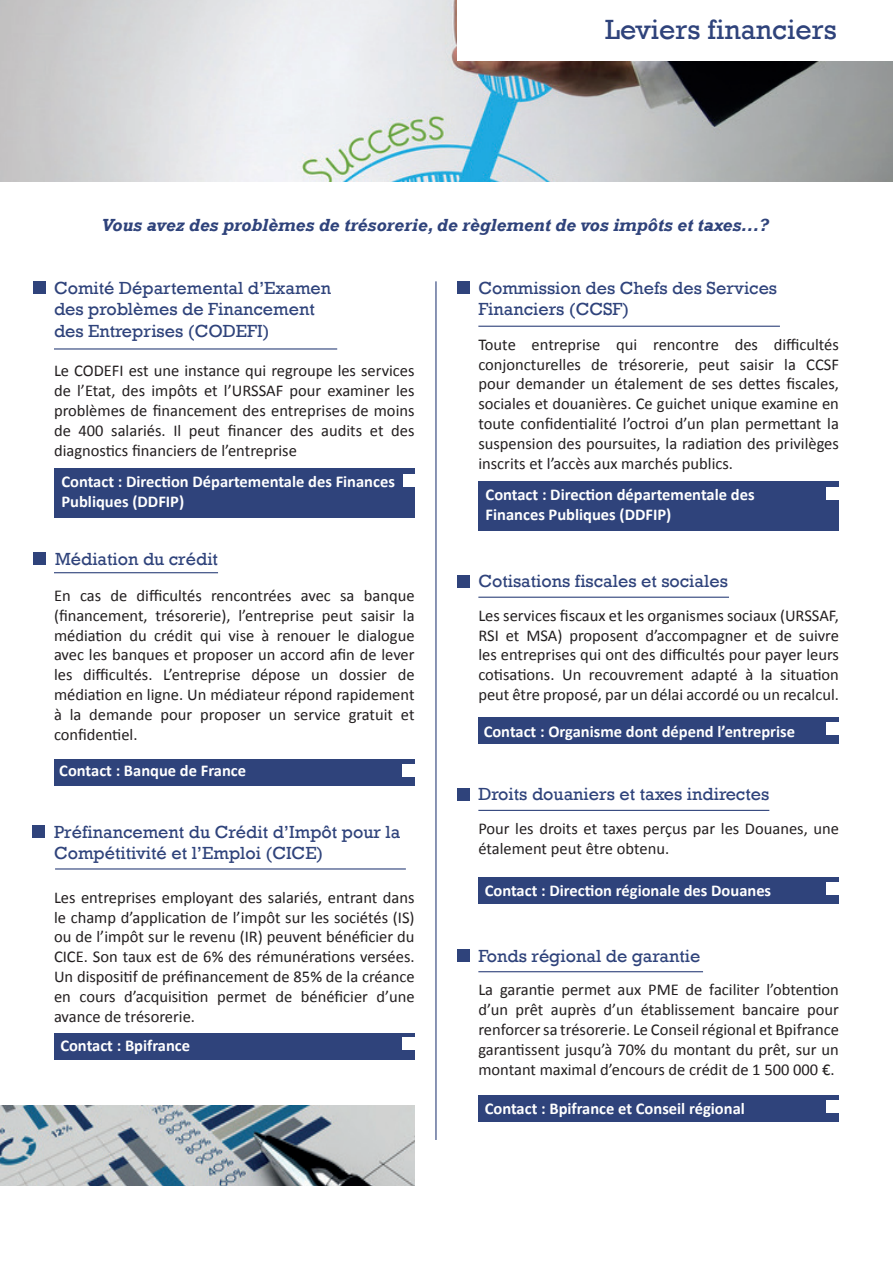
<style>
.page{position:relative;width:893px;height:1263px;background:#fff}
.page>*{position:absolute;margin:0;border:0;box-sizing:border-box;transform-origin:0 0}
.t1{font:28.5px "Rockwell";color:#2f437b}
.t2{font:18px/21.6px "Rockwell";color:#2f437b}
.t3{font:italic 700 18px "Rockwell";color:#2f437b}
.t4{font:16.5px/19.8px "Calibri";color:#231f20;text-align:justify}
.t5{font:700 16.5px/19.8px "Calibri";color:#fff}
</style>
<div class="page">
<div style="left:54px;top:1033px;width:361px;height:27px;background:#2f437b"></div>
<div style="left:402px;top:1037px;width:13px;height:13px;background:#fff"></div>
<div style="left:54px;top:759px;width:361px;height:26px;background:#2f437b"></div>
<div style="left:402px;top:764px;width:13px;height:12px;background:#fff"></div>
<div style="left:54px;top:468px;width:361px;height:50px;background:#2f437b"></div>
<div style="left:403px;top:474px;width:13px;height:13px;background:#fff"></div>
<div style="left:478px;top:718px;width:361px;height:26px;background:#2f437b"></div>
<div style="left:478px;top:1095px;width:361px;height:27px;background:#2f437b"></div>
<div style="left:478px;top:481px;width:361px;height:49px;background:#2f437b"></div>
<img style="left:0;top:0;width:893px;height:182px">
<div style="left:457px;top:0;width:436px;height:61px;background:#fff"></div>
<hr style="left:54px;top:348px;width:283px;height:1px;background:#2f437b">
<div style="left:33px;top:281px;width:13px;height:13px;background:#2f437b"></div>
<hr style="left:54px;top:572px;width:164px;height:1px;background:#2f437b">
<div style="left:33px;top:552px;width:13px;height:13px;background:#2f437b"></div>
<hr style="left:478px;top:326px;width:302px;height:1px;background:#2f437b">
<div style="left:457px;top:281px;width:13px;height:13px;background:#2f437b"></div>
<hr style="left:435px;top:281px;width:1px;height:859px;background:#2f437b">
<hr style="left:478px;top:971px;width:225px;height:1px;background:#2f437b">
<div style="left:457px;top:949px;width:13px;height:13px;background:#2f437b"></div>
<hr style="left:55px;top:868px;width:351px;height:1px;background:#2f437b">
<div style="left:32px;top:825px;width:13px;height:13px;background:#2f437b"></div>
<hr style="left:478px;top:597px;width:251px;height:1px;background:#2f437b">
<div style="left:457px;top:575px;width:13px;height:12px;background:#2f437b"></div>
<div style="left:826px;top:487px;width:13px;height:12px;background:#fff"></div>
<div style="left:826px;top:1100px;width:13px;height:13px;background:#fff"></div>
<img style="left:1px;top:1105px;width:414px;height:80px">
<div style="left:826px;top:722px;width:13px;height:13px;background:#fff"></div>
<div style="left:478px;top:877px;width:361px;height:27px;background:#2f437b"></div>
<hr style="left:478px;top:810px;width:291px;height:1px;background:#2f437b">
<div style="left:457px;top:788px;width:13px;height:13px;background:#2f437b"></div>
<div style="left:826px;top:882px;width:13px;height:13px;background:#fff"></div>
<h1 class="t1" style="left:605px;top:13px;width:233px">Leviers financiers</h1>
<p class="t3" style="left:102px;top:214px;width:669px">Vous avez des problèmes de trésorerie, de règlement de vos impôts et taxes...?</p>
<p class="t2" style="left:54px;top:277px;width:279px">Comité Départemental d’Examen des problèmes de Financement des Entreprises (CODEFI)</p>
<p class="t4" style="left:54px;top:361px;width:362px">Le CODEFI est une instance qui regroupe les services de l’Etat, des impôts et l’URSSAF pour examiner les problèmes de financement des entreprises de moins de 400 salariés. Il peut financer des audits et des diagnostics financiers de l’entreprise</p>
<p class="t5" style="left:61px;top:471px;width:335px">Contact : Direction Départementale des Finances<br>Publiques (DDFIP)</p>
<p class="t2" style="left:55px;top:548px;width:164px">Médiation du crédit</p>
<p class="t4" style="left:54px;top:586px;width:362px">En cas de difficultés rencontrées avec sa banque (financement, trésorerie), l’entreprise peut saisir la médiation du crédit qui vise à renouer le dialogue avec les banques et proposer un accord afin de lever les difficultés. L’entreprise dépose un dossier de médiation en ligne. Un médiateur répond rapidement à la demande pour proposer un service gratuit et confidentiel.</p>
<p class="t5" style="left:59px;top:761px;width:188px">Contact : Banque de France</p>
<p class="t2" style="left:54px;top:821px;width:348px">Préfinancement du Crédit d’Impôt pour la<br>Compétitivité et l’Emploi (CICE)</p>
<p class="t4" style="left:54px;top:887px;width:362px">Les entreprises employant des salariés, entrant dans le champ d’application de l’impôt sur les sociétés (IS) ou de l’impôt sur le revenu (IR) peuvent bénéficier du CICE. Son taux est de 6% des rémunérations versées.<br>Un dispositif de préfinancement de 85% de la créance en cours d’acquisition permet de bénéficier d’une avance de trésorerie.</p>
<p class="t5" style="left:60px;top:1036px;width:131px">Contact : Bpifrance</p>
<p class="t2" style="left:478px;top:277px;width:300px">Commission des Chefs des Services<br>Financiers (CCSF)</p>
<p class="t4" style="left:478px;top:334px;width:362px">Toute entreprise qui rencontre des difficultés conjoncturelles de trésorerie, peut saisir la CCSF pour demander un étalement de ses dettes fiscales, sociales et douanières. Ce guichet unique examine en toute confidentialité l’octroi d’un plan permettant la suspension des poursuites, la radiation des privilèges inscrits et l’accès aux marchés publics.</p>
<p class="t5" style="left:486px;top:485px;width:270px">Contact : Direction départementale des<br>Finances Publiques (DDFIP)</p>
<p class="t2" style="left:478px;top:571px;width:251px">Cotisations fiscales et sociales</p>
<p class="t4" style="left:478px;top:605px;width:362px">Les services fiscaux et les organismes sociaux (URSSAF, RSI et MSA) proposent d’accompagner et de suivre les entreprises qui ont des difficultés pour payer leurs cotisations. Un recouvrement adapté à la situation peut être proposé, par un délai accordé ou un recalcul.</p>
<p class="t5" style="left:484px;top:721px;width:313px">Contact : Organisme dont dépend l’entreprise</p>
<p class="t2" style="left:478px;top:784px;width:292px">Droits douaniers et taxes indirectes</p>
<p class="t4" style="left:478px;top:819px;width:362px">Pour les droits et taxes perçus par les Douanes, une étalement peut être obtenu.</p>
<p class="t5" style="left:485px;top:880px;width:288px">Contact : Direction régionale des Douanes</p>
<p class="t2" style="left:478px;top:945px;width:223px">Fonds régional de garantie</p>
<p class="t4" style="left:478px;top:980px;width:362px">La garantie permet aux PME de faciliter l’obtention d’un prêt auprès d’un établissement bancaire pour renforcer sa trésorerie. Le Conseil régional et Bpifrance garantissent jusqu’à 70% du montant du prêt, sur un montant maximal d’encours de crédit de 1 500 000 €.</p>
<p class="t5" style="left:485px;top:1098px;width:262px">Contact : Bpifrance et Conseil régional</p>
</div>
